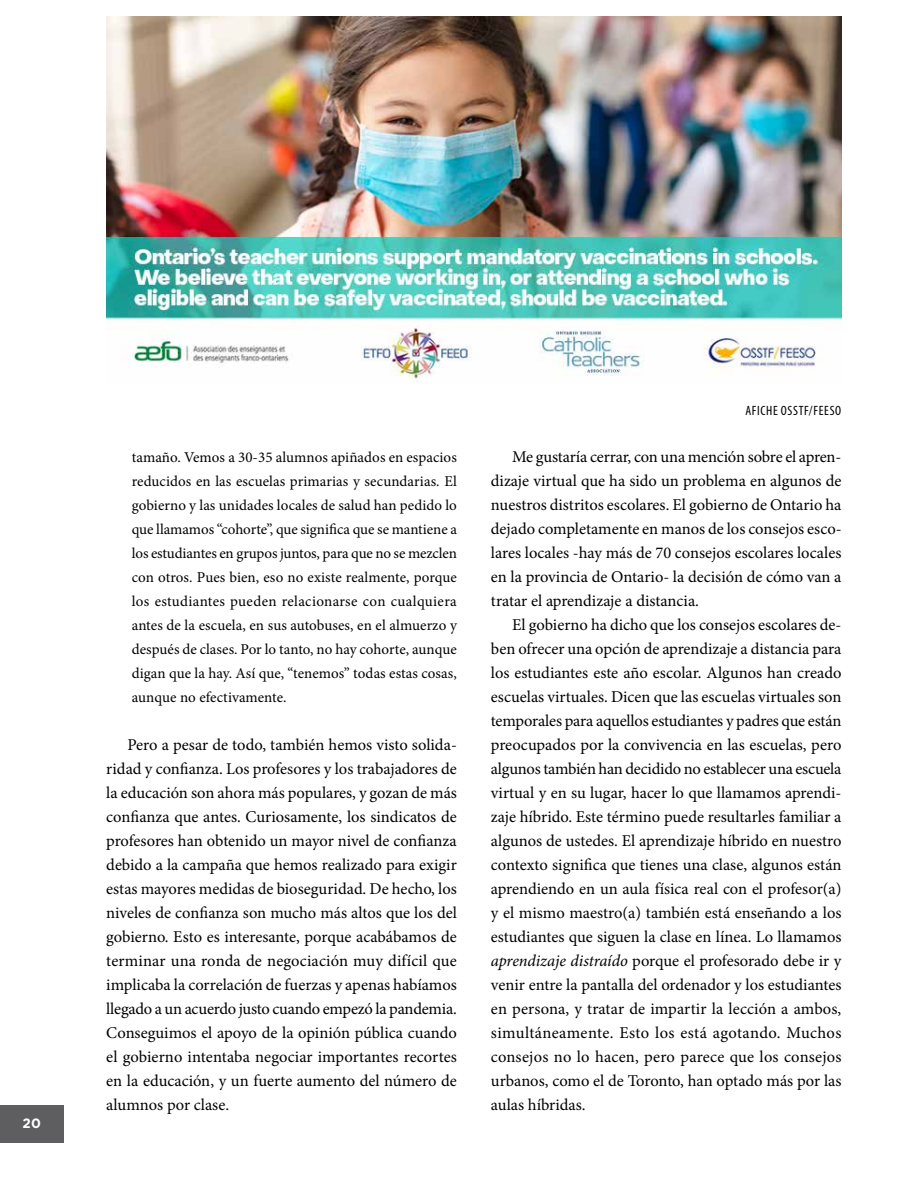
<style>
.page{position:relative;width:918px;height:1188px;background:#fff}
.page>*{position:absolute;margin:0;border:0;box-sizing:border-box;transform-origin:0 0}
.t1{font:16.5px/24px "Minion Pro";color:#000;text-align:justify}
.t2{font:15px/24px "Minion Pro";letter-spacing:.005em;color:#000;text-align:justify}
.t3{font:condensed 13.5px "Myriad Pro";letter-spacing:.05em;color:#000}
.t4{font:700 13.5px "Gotham Rounded";color:#fff}
.s1{font-style:italic}
</style>
<div class="page">
<div style="left:0;top:1105px;width:64px;height:38px;background:#5e5e61"></div>
<img style="left:106px;top:17px;width:735px;height:365px">
<p class="t4" style="left:23px;top:1114px;width:20px">20</p>
<p class="t2" style="left:132px;top:445px;width:327px">tamaño. Vemos a 30-35 alumnos apiñados en espacios reducidos en las escuelas primarias y secundarias. El gobierno y las unidades locales de salud han pedido lo que llamamos “cohorte”, que significa que se mantiene a los estudiantes en grupos juntos, para que no se mezclen con otros. Pues bien, eso no existe realmente, porque los estudiantes pueden relacionarse con cualquiera antes de la escuela, en sus autobuses, en el almuerzo y después de clases. Por lo tanto, no hay cohorte, aunque digan que la hay. Así que, “tenemos” todas estas cosas, aunque no efectivamente.</p>
<p class="t1" style="left:106px;top:733px;width:352px;text-indent:21px">Pero a pesar de todo, también hemos visto solida&shy;ridad y confianza. Los profesores y los trabajadores de la educación son ahora más populares, y gozan de más confianza que antes. Curiosamente, los sindicatos de profesores han obtenido un mayor nivel de confianza debido a la campaña que hemos realizado para exigir estas mayores medidas de bioseguridad. De hecho, los niveles de confianza son mucho más altos que los del gobierno. Esto es interesante, porque acabábamos de terminar una ronda de negociación muy difícil que implicaba la correlación de fuerzas y apenas habíamos llegado a un acuerdo justo cuando empezó la pandemia.<br>Conseguimos el apoyo de la opinión pública cuando el gobierno intentaba negociar importantes recortes en la educación, y un fuerte aumento del número de alumnos por clase.</p>
<p class="t3" style="left:745px;top:402px;width:97px">AFICHE OSSTF/FEESO</p>
<p class="t1" style="left:491px;top:445px;width:352px;text-indent:21px">Me gustaría cerrar, con una mención sobre el apren&shy;dizaje virtual que ha sido un problema en algunos de nuestros distritos escolares. El gobierno de Ontario ha dejado completamente en manos de los consejos esco&shy;lares locales -hay más de 70 consejos escolares locales en la provincia de Ontario- la decisión de cómo van a tratar el aprendizaje a distancia.</p>
<p class="t1" style="left:491px;top:613px;width:352px;text-indent:21px">El gobierno ha dicho que los consejos escolares de&shy;ben ofrecer una opción de aprendizaje a distancia para los estudiantes este año escolar. Algunos han creado escuelas virtuales. Dicen que las escuelas virtuales son temporales para aquellos estudiantes y padres que están preocupados por la convivencia en las escuelas, pero algunos también han decidido no establecer una escuela virtual y en su lugar, hacer lo que llamamos aprendi&shy;zaje híbrido. Este término puede resultarles familiar a algunos de ustedes. El aprendizaje híbrido en nuestro contexto significa que tienes una clase, algunos están aprendiendo en un aula física real con el profesor(a) y el mismo maestro(a) también está enseñando a los estudiantes que siguen la clase en línea. Lo llamamos <span class="s1">aprendizaje distraído</span> porque el profesorado debe ir y venir entre la pantalla del ordenador y los estudiantes en persona, y tratar de impartir la lección a ambos, simultáneamente. Esto los está agotando. Muchos consejos no lo hacen, pero parece que los consejos urbanos, como el de Toronto, han optado más por las aulas híbridas.</p>
</div>
